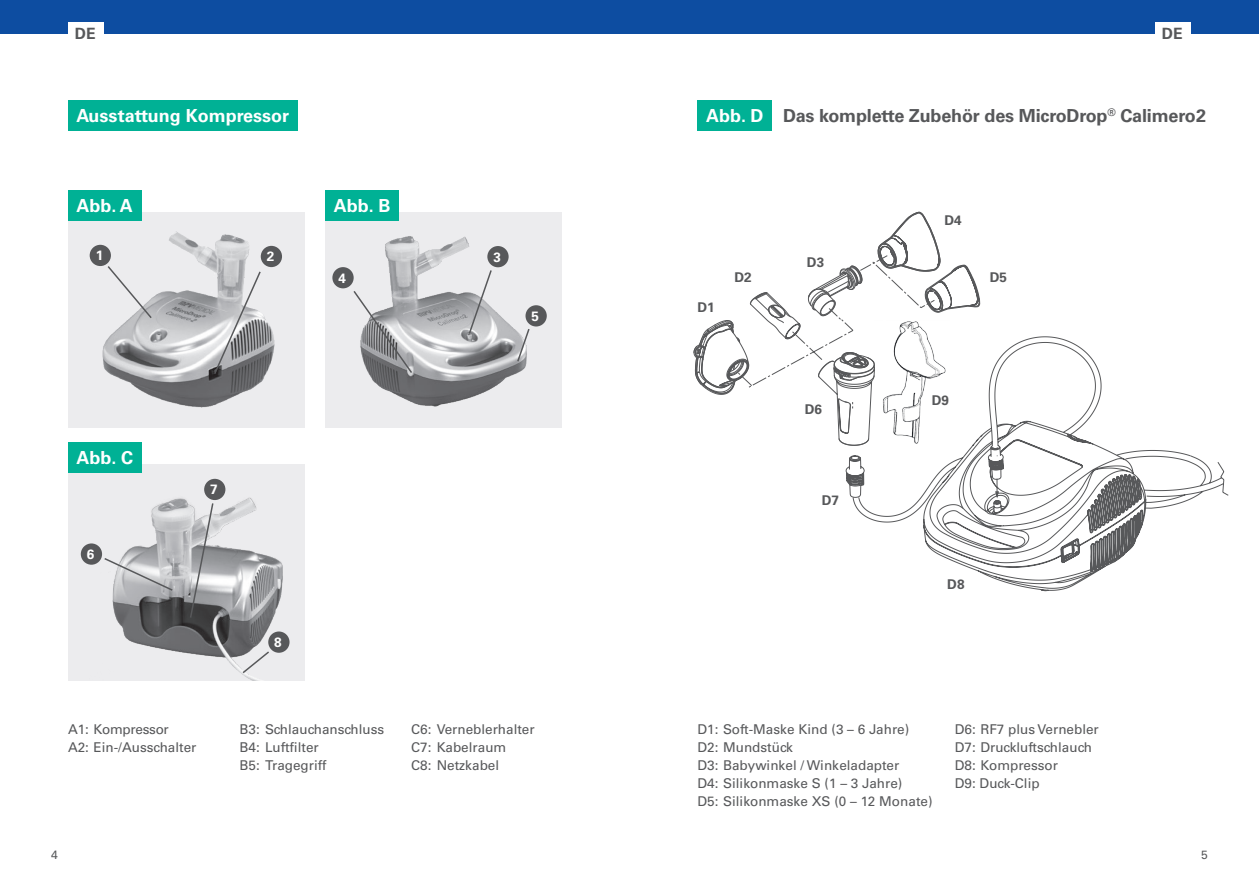
<style>
.page{position:relative;width:1259px;height:893px;background:#fff}
.page>*{position:absolute;margin:0;border:0;box-sizing:border-box;transform-origin:0 0}
.Headline_black{font:700 18px "Univers LT Pro 65";color:#fff}
.Überschrift{font:700 18px "Univers LT Pro 65";letter-spacing:-.01em;color:#57585a}
.t1{font:700 15.6px "Univers LT Pro 65";color:#57585a}
.Copytext{font:13.5px "Univers LT Pro 55 Roman";color:#57585a}
.Text__fett{font:700 13.5px "Univers LT Pro 65";color:#57585a}
.Copytext-2{font:13.5px "Univers LT Pro 55 Roman";letter-spacing:-.02em;color:#57585a}
.t2{font:700 13.5px "Univers LT Pro 65";color:#fff}
.t3{font:12px "Univers LT Pro 55 Roman";color:#57585a}
</style>
<div class="page">
<div style="left:0;top:0;width:1259px;height:34px;background:#0d4da1"></div>
<div style="left:1155px;top:22px;width:36px;height:24px;background:#fff"></div>
<div style="left:68px;top:22px;width:36px;height:24px;background:#fff"></div>
<div style="left:68px;top:464px;width:236px;height:216px;background:#ececee"></div>
<img style="left:98px;top:478px;width:192px;height:202px">
<div style="left:68px;top:212px;width:236px;height:215px;background:#ececee"></div>
<img style="left:93px;top:231px;width:186px;height:177px">
<div style="left:68px;top:100px;width:230px;height:31px;background:#00b195"></div>
<div style="left:68px;top:190px;width:73px;height:31px;background:#00b195"></div>
<div style="left:68px;top:442px;width:74px;height:31px;background:#00b195"></div>
<div style="left:90px;top:245px;width:21px;height:21px;background:#57585a;border-radius:50%"></div>
<div style="left:261px;top:246px;width:21px;height:21px;background:#57585a;border-radius:50%"></div>
<div style="left:81px;top:543px;width:21px;height:22px;background:#57585a;border-radius:50%"></div>
<div style="left:204px;top:479px;width:21px;height:21px;background:#57585a;border-radius:50%"></div>
<div style="left:268px;top:631px;width:21px;height:22px;background:#57585a;border-radius:50%"></div>
<svg style="left:106px;top:264px;width:47px;height:56px"></svg>
<svg style="left:103px;top:557px;width:71px;height:35px"></svg>
<svg style="left:189px;top:502px;width:25px;height:117px"></svg>
<svg style="left:241px;top:650px;width:30px;height:25px"></svg>
<div style="left:325px;top:212px;width:236px;height:215px;background:#ececee"></div>
<img style="left:369px;top:236px;width:169px;height:171px">
<div style="left:332px;top:267px;width:22px;height:21px;background:#57585a;border-radius:50%"></div>
<div style="left:487px;top:246px;width:21px;height:21px;background:#57585a;border-radius:50%"></div>
<div style="left:525px;top:305px;width:22px;height:21px;background:#57585a;border-radius:50%"></div>
<svg style="left:467px;top:269px;width:26px;height:67px"></svg>
<svg style="left:516px;top:327px;width:15px;height:36px"></svg>
<svg style="left:353px;top:289px;width:60px;height:86px"></svg>
<svg style="left:213px;top:270px;width:49px;height:106px"></svg>
<div style="left:697px;top:100px;width:75px;height:31px;background:#00b195"></div>
<svg style="left:693px;top:212px;width:288px;height:233px"></svg>
<img style="left:874px;top:321px;width:76px;height:15px">
<svg style="left:845px;top:336px;width:384px;height:255px"></svg>
<div style="left:325px;top:190px;width:74px;height:31px;background:#00b195"></div>
<p class="t1" style="left:75px;top:22px;width:22px">DE</p>
<p class="t1" style="left:1162px;top:22px;width:22px">DE</p>
<p class="Headline_black" style="left:77px;top:103px;width:214px">Ausstattung Kompressor</p>
<p class="Headline_black" style="left:77px;top:193px;width:58px">Abb. A</p>
<p class="t2" style="left:96px;top:246px;width:9px">1</p>
<p class="t2" style="left:267px;top:247px;width:9px">2</p>
<p class="Headline_black" style="left:334px;top:193px;width:58px">Abb. B</p>
<p class="t2" style="left:338px;top:268px;width:9px">4</p>
<p class="t2" style="left:493px;top:247px;width:9px">3</p>
<p class="t2" style="left:531px;top:306px;width:9px">5</p>
<p class="Headline_black" style="left:77px;top:445px;width:58px">Abb. C</p>
<p class="t2" style="left:87px;top:545px;width:9px">6</p>
<p class="t2" style="left:210px;top:480px;width:9px">7</p>
<p class="Copytext-2" style="left:68px;top:720px;width:102px">A1: Kompressor</p>
<p class="Copytext" style="left:68px;top:738px;width:130px">A2: Ein-/Ausschalter</p>
<p class="t2" style="left:274px;top:633px;width:9px">8</p>
<p class="Copytext" style="left:240px;top:720px;width:146px">B3: Schlauchanschluss</p>
<p class="Copytext" style="left:240px;top:738px;width:81px">B4: Luftfilter</p>
<p class="Copytext" style="left:240px;top:756px;width:88px">B5: Tragegriff</p>
<p class="Copytext" style="left:411px;top:720px;width:125px">C6: Verneblerhalter</p>
<p class="Copytext" style="left:411px;top:738px;width:97px">C7: Kabelraum</p>
<p class="Copytext" style="left:411px;top:756px;width:90px">C8: Netzkabel</p>
<p class="Headline_black" style="left:706px;top:103px;width:59px">Abb. D</p>
<p class="Überschrift" style="left:783px;top:103px;width:424px">Das komplette Zubehör des MicroDrop<sup>®</sup> Calimero2</p>
<p class="Text__fett" style="left:697px;top:297px;width:19px">D1</p>
<p class="Text__fett" style="left:734px;top:268px;width:19px">D2</p>
<p class="Text__fett" style="left:807px;top:252px;width:19px">D3</p>
<p class="Text__fett" style="left:805px;top:399px;width:19px">D6</p>
<p class="Text__fett" style="left:821px;top:490px;width:19px">D7</p>
<p class="Text__fett" style="left:944px;top:210px;width:19px">D4</p>
<p class="Text__fett" style="left:989px;top:268px;width:19px">D5</p>
<p class="Text__fett" style="left:932px;top:391px;width:19px">D9</p>
<p class="Text__fett" style="left:947px;top:575px;width:19px">D8</p>
<p class="Copytext" style="left:697px;top:720px;width:213px">D1: Soft-Maske Kind (3 – 6 Jahre)</p>
<p class="Copytext" style="left:697px;top:738px;width:97px">D2: Mundstück</p>
<p class="Copytext" style="left:697px;top:756px;width:203px">D3: Babywinkel / Winkeladapter</p>
<p class="Copytext" style="left:697px;top:774px;width:206px">D4: Silikonmaske S (1 – 3 Jahre)</p>
<p class="Copytext" style="left:697px;top:792px;width:236px">D5: Silikonmaske XS (0 – 12 Monate)</p>
<p class="Copytext" style="left:955px;top:720px;width:145px">D6: RF7 plus Vernebler</p>
<p class="Copytext" style="left:955px;top:738px;width:139px">D7: Druckluftschlauch</p>
<p class="Copytext" style="left:955px;top:756px;width:105px">D8: Kompressor</p>
<p class="Copytext" style="left:955px;top:774px;width:86px">D9: Duck-Clip</p>
<p class="t3" style="left:51px;top:846px;width:8px">4</p>
<p class="t3" style="left:1201px;top:846px;width:8px">5</p>
</div>
